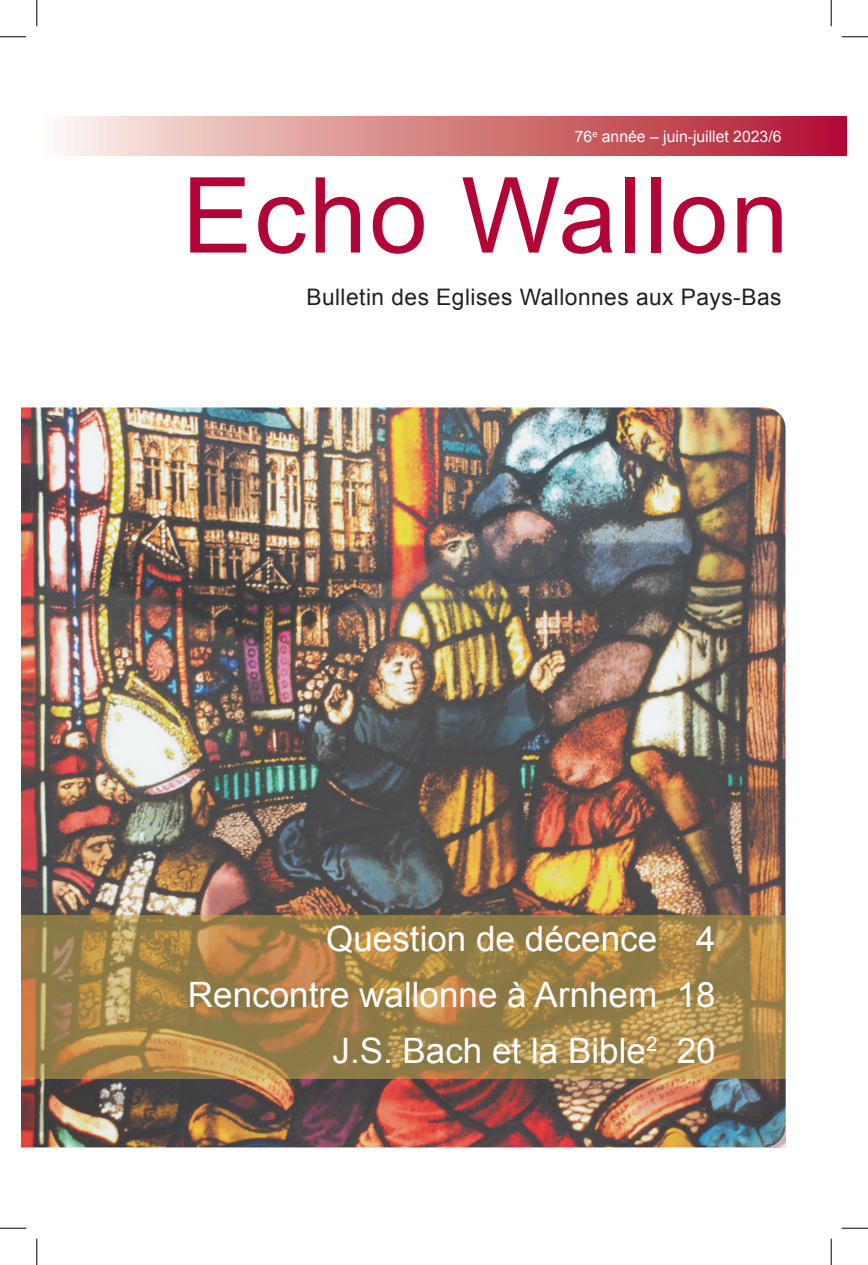
<style>
.page{position:relative;width:868px;height:1265px;background:#fff}
.page>*{position:absolute;margin:0;border:0;box-sizing:border-box;transform-origin:0 0}
._1_Echo_Wallon{font:105px "Arial";letter-spacing:.02em;color:#b30437}
._1_Au_sommaire{font:35px "Arial";color:#fff}
._1_Bulletin_des_EW{font:22.75px "Arial";letter-spacing:.02em;color:#231f20}
._1_Date_de_publicati{font:15.75px "Arial";color:#fff}
</style>
<div class="page">
<img style="left:22px;top:407px;width:763px;height:508px">
<svg style="left:22px;top:915px;width:763px;height:163px;background:#a5854a"></svg>
<svg style="left:66px;top:116px;width:779px;height:40px;background:#d47f84"></svg>
<img style="left:22px;top:1078px;width:763px;height:68px">
<svg style="left:0;top:36px;width:26px;height:1px"></svg>
<svg style="left:841px;top:36px;width:26px;height:1px"></svg>
<svg style="left:0;top:1227px;width:26px;height:1px"></svg>
<svg style="left:841px;top:1227px;width:26px;height:1px"></svg>
<svg style="left:36px;top:0;width:1px;height:26px"></svg>
<svg style="left:36px;top:1238px;width:1px;height:26px"></svg>
<svg style="left:830px;top:0;width:1px;height:26px"></svg>
<svg style="left:830px;top:1238px;width:1px;height:26px"></svg>
<p class="_1_Date_de_publicati" style="left:574px;top:126px;width:208px">76<sup>e</sup> année – juin-juillet 2023/6</p>
<p class="_1_Echo_Wallon" style="left:182px;top:147px;width:608px">Echo Wallon</p>
<p class="_1_Bulletin_des_EW" style="left:306px;top:282px;width:476px">Bulletin des Eglises Wallonnes aux Pays-Bas</p>
<p class="_1_Au_sommaire" style="left:326px;top:915px;width:391px">Question de décence 4</p>
<p class="_1_Au_sommaire" style="left:188px;top:971px;width:529px">Rencontre wallonne à Arnhem 18</p>
<p class="_1_Au_sommaire" style="left:332px;top:1027px;width:384px">J.S. Bach et la Bible<sup>2</sup> 20</p>
</div>
